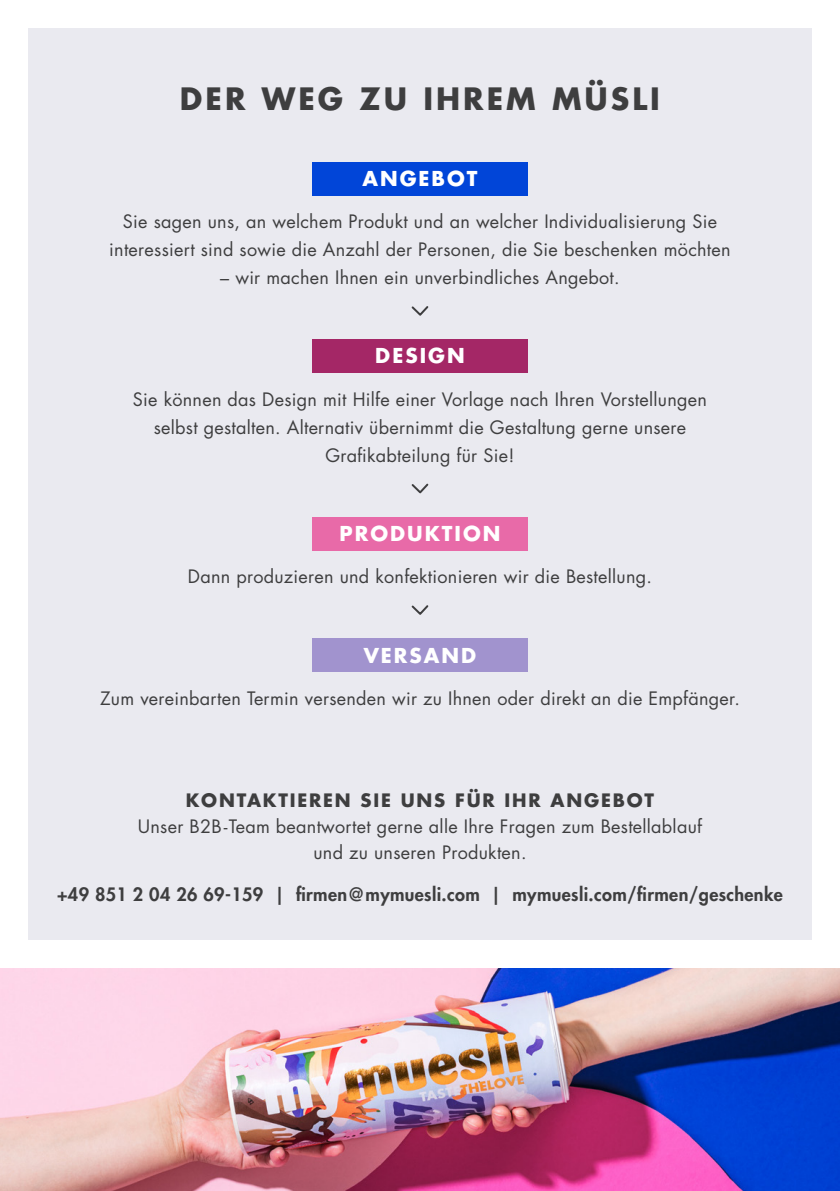
<style>
.page{position:relative;width:840px;height:1191px;background:#fff}
.page>*{position:absolute;margin:0;border:0;box-sizing:border-box;transform-origin:0 0}
.t1{font:700 30px "Futura Std";letter-spacing:.1em;color:#3e3e3f}
.t2{font:700 20px "Futura Std";letter-spacing:.1em;color:#fff}
.t3{font:18px/28px "Futura Std";letter-spacing:.015em;color:#3e3e3f;text-align:center}
.t4{font:800 18px "Futura Std";letter-spacing:.02em;color:#3e3e3f}
.t5{font:700 18px "Futura Std";letter-spacing:.1em;color:#3e3e3f}
</style>
<div class="page">
<div style="left:28px;top:28px;width:783px;height:912px;background:#eaeaf0"></div>
<div style="left:312px;top:162px;width:215px;height:33px;background:#0145d8"></div>
<div style="left:312px;top:339px;width:215px;height:34px;background:#a42766"></div>
<div style="left:312px;top:517px;width:215px;height:33px;background:#e86aa8"></div>
<div style="left:312px;top:638px;width:215px;height:34px;background:#a193ce"></div>
<svg style="left:411px;top:306px;width:18px;height:10px"></svg>
<svg style="left:411px;top:605px;width:18px;height:10px"></svg>
<svg style="left:411px;top:483px;width:18px;height:11px"></svg>
<img style="left:0;top:968px;width:839px;height:223px">
<p class="t1" style="left:180px;top:79px;width:481px">DER WEG ZU IHREM MÜSLI</p>
<p class="t2" style="left:362px;top:165px;width:117px">ANGEBOT</p>
<p class="t3" style="left:109px;top:207px;width:622px">Sie sagen uns, an welchem Produkt und an welcher Individualisierung Sie interessiert sind sowie die Anzahl der Personen, die Sie beschenken möchten</p>
<p class="t3" style="left:220px;top:263px;width:401px">– wir machen Ihnen ein unverbindliches Angebot.</p>
<p class="t2" style="left:375px;top:343px;width:91px">DESIGN</p>
<p class="t3" style="left:133px;top:385px;width:575px">Sie können das Design mit Hilfe einer Vorlage nach Ihren Vorstellungen selbst gestalten. Alternativ übernimmt die Gestaltung gerne unsere<br>Grafikabteilung für Sie!</p>
<p class="t2" style="left:339px;top:520px;width:162px">PRODUKTION</p>
<p class="t3" style="left:188px;top:562px;width:465px">Dann produzieren und konfektionieren wir die Bestellung.</p>
<p class="t2" style="left:363px;top:642px;width:114px">VERSAND</p>
<p class="t3" style="left:100px;top:684px;width:641px">Zum vereinbarten Termin versenden wir zu Ihnen oder direkt an die Empfänger.</p>
<p class="t5" style="left:186px;top:788px;width:469px">KONTAKTIEREN SIE UNS FÜR IHR ANGEBOT</p>
<p class="t3" style="left:138px;top:813px;width:565px;line-height:26px">Unser B2B-Team beantwortet gerne alle Ihre Fragen zum Bestellablauf und zu unseren Produkten.</p>
<p class="t4" style="left:57px;top:882px;width:726px">+49 851 2 04 26 69-159 | firmen@mymuesli.com | mymuesli.com/firmen/geschenke</p>
</div>
